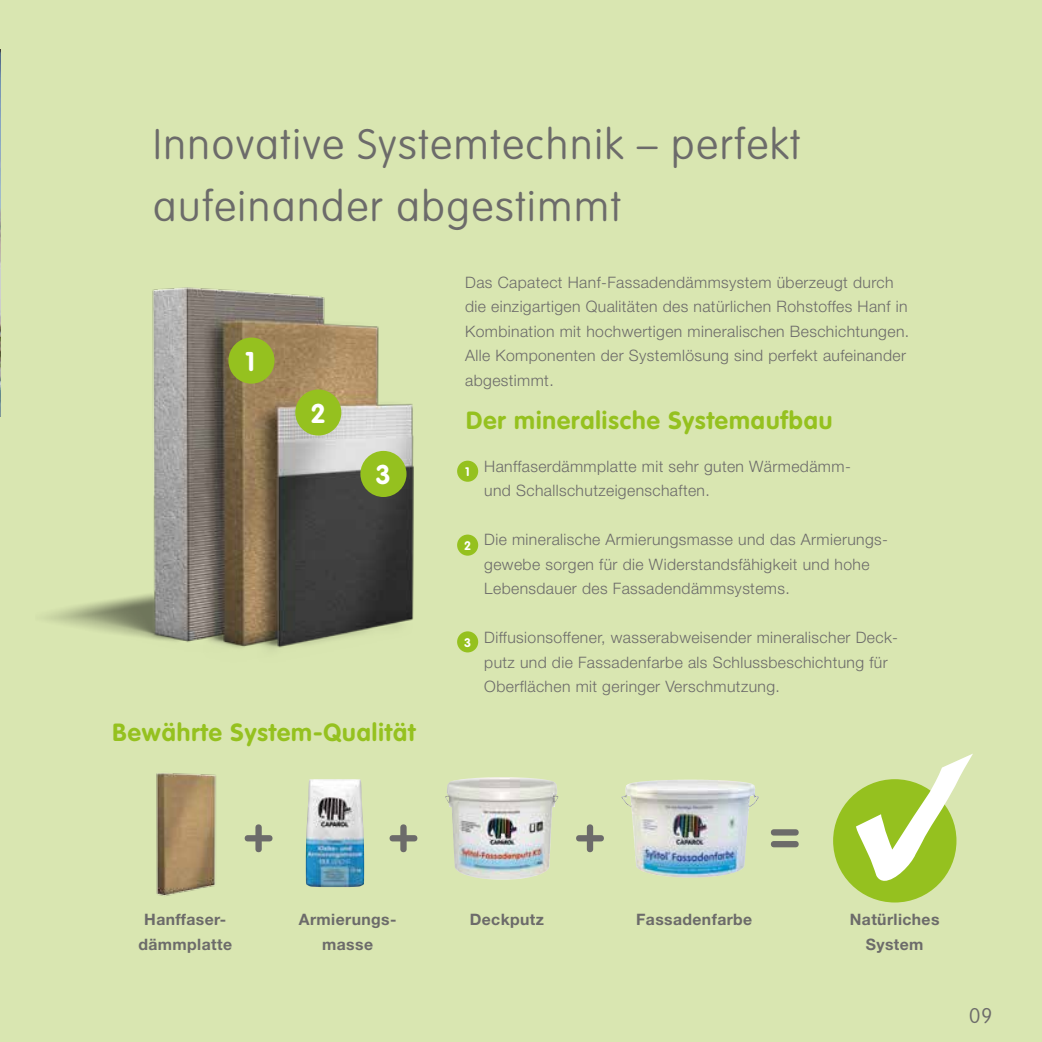
<style>
.page{position:relative;width:1042px;height:1042px;background:#d9e6b1}
.page>*{position:absolute;margin:0;border:0;box-sizing:border-box;transform-origin:0 0}
.t1{font:700 52.5px "VAG Rounded LT";color:#6c6b6a}
.t2{font:100 42px/61.2px "VAG Rounded LT";letter-spacing:.04em;color:#6c6b6a}
.t3{font:700 26.78px "VAG Rounded LT";color:#fff}
.t4{font:700 24.5px "VAG Rounded LT";letter-spacing:.04em;color:#95c11f}
.t5{font:100 21px "VAG Rounded LT";color:#6c6b6a}
.t6{font:300 15.75px/24.5px "Helvetica Neue LT";letter-spacing:.025em;color:#6c6b6a}
.t7{font:700 15.75px/24.5px "Helvetica Neue LT";letter-spacing:.025em;color:#6c6b6a;text-align:center}
.t8{font:700 12.25px "VAG Rounded LT";color:#fff}
</style>
<div class="page">
<img style="left:45px;top:287px;width:369px;height:362px">
<img style="left:0;top:49px;width:1px;height:368px">
<div style="left:457px;top:461px;width:21px;height:21px;background:#95c11f;border-radius:50%"></div>
<div style="left:457px;top:534px;width:21px;height:22px;background:#95c11f;border-radius:50%"></div>
<div style="left:457px;top:631px;width:21px;height:21px;background:#95c11f;border-radius:50%"></div>
<img style="left:306px;top:779px;width:58px;height:108px">
<div style="left:833px;top:779px;width:123px;height:123px;background:#95c11f;border-radius:50%"></div>
<svg style="left:856px;top:753px;width:117px;height:128px"></svg>
<div style="left:228px;top:337px;width:46px;height:47px;background:#95c11f;border-radius:50%"></div>
<div style="left:295px;top:389px;width:46px;height:46px;background:#95c11f;border-radius:50%"></div>
<div style="left:360px;top:451px;width:46px;height:46px;background:#95c11f;border-radius:50%"></div>
<img style="left:156px;top:773px;width:60px;height:123px">
<img style="left:445px;top:777px;width:113px;height:103px">
<img style="left:621px;top:779px;width:66px;height:39px">
<h2 class="t2" style="left:153px;top:115px;width:649px">Innovative Systemtechnik – perfekt aufeinander abgestimmt</h2>
<h3 class="t3" style="left:245px;top:345px;width:11px">1</h3>
<h3 class="t3" style="left:310px;top:397px;width:17px">2</h3>
<h3 class="t3" style="left:376px;top:459px;width:17px">3</h3>
<h3 class="t4" style="left:113px;top:718px;width:304px">Bewährte System-Qualität</h3>
<p class="t6" style="left:465px;top:270px;width:445px">Das Capatect Hanf-Fassadendämmsystem überzeugt durch die einzigartigen Qualitäten des natürlichen Rohstoffes Hanf in Kombination mit hochwertigen mineralischen Beschichtungen.<br>Alle Komponenten der Systemlösung sind perfekt aufeinander abgestimmt.</p>
<h3 class="t4" style="left:466px;top:406px;width:368px">Der mineralische Systemaufbau</h3>
<p class="t8" style="left:465px;top:464px;width:6px">1</p>
<p class="t8" style="left:464px;top:538px;width:9px">2</p>
<p class="t8" style="left:464px;top:635px;width:9px">3</p>
<p class="t6" style="left:484px;top:453px;width:368px">Hanffaserdämmplatte mit sehr guten Wärmedämm&shy;und Schallschutzeigenschaften.</p>
<p class="t6" style="left:484px;top:527px;width:405px">Die mineralische Armierungsmasse und das Armierungs&shy;gewebe sorgen für die Widerstandsfähigkeit und hohe<br>Lebensdauer des Fassadendämmsystems.</p>
<p class="t6" style="left:484px;top:625px;width:415px">Diffusionsoffener, wasserabweisender mineralischer Deck&shy;putz und die Fassadenfarbe als Schlussbeschichtung für<br>Oberflächen mit geringer Verschmutzung.</p>
<h1 class="t1" style="left:243px;top:802px;width:33px">+</h1>
<h1 class="t1" style="left:388px;top:802px;width:33px">+</h1>
<h1 class="t1" style="left:574px;top:802px;width:33px">+</h1>
<h1 class="t1" style="left:769px;top:802px;width:33px">=</h1>
<p class="t7" style="left:138px;top:907px;width:95px">Hanffaser&shy;dämmplatte</p>
<p class="t7" style="left:299px;top:907px;width:99px">Armierungs&shy;masse</p>
<p class="t7" style="left:470px;top:907px;width:76px">Deckputz</p>
<p class="t7" style="left:636px;top:907px;width:118px">Fassadenfarbe</p>
<p class="t7" style="left:850px;top:907px;width:91px">Natürliches<br>System</p>
<h3 class="t5" style="left:969px;top:1004px;width:25px">09</h3>
</div>
